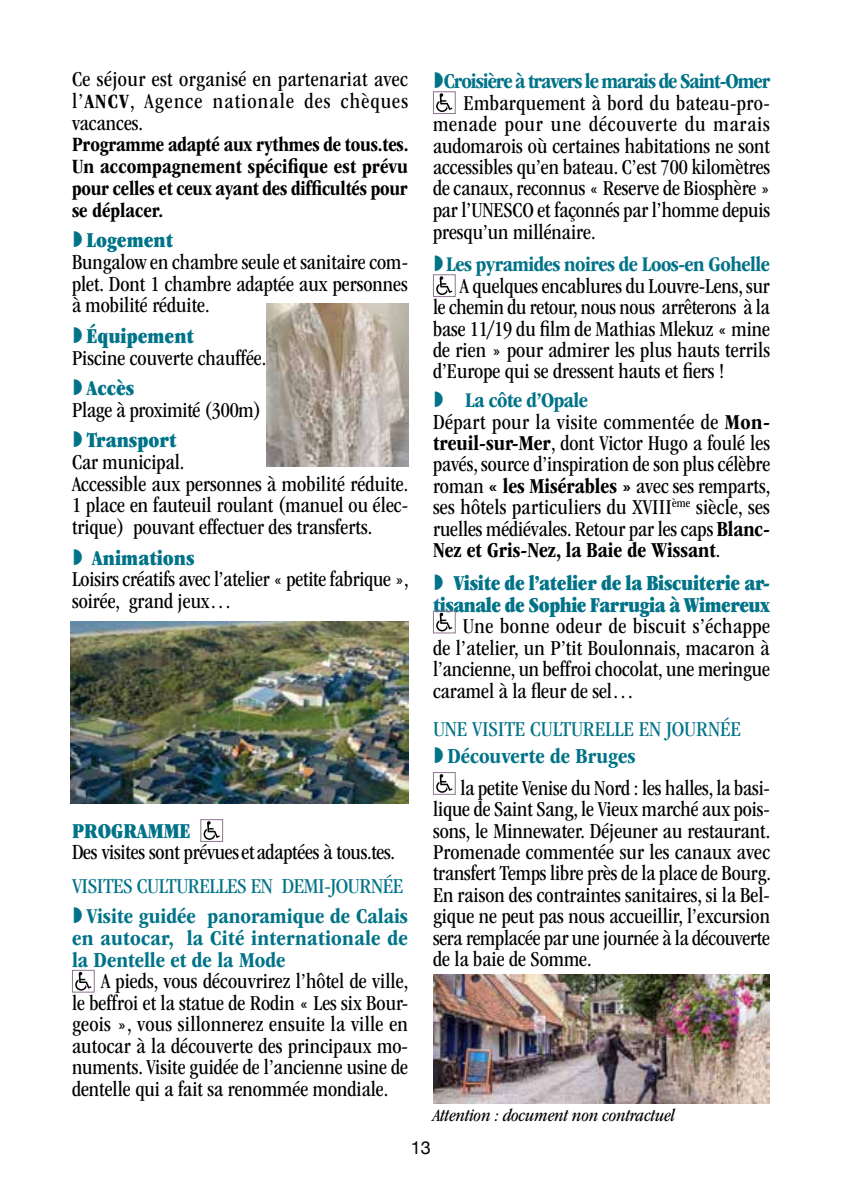
<style>
.page{position:relative;width:842px;height:1191px;background:#fff}
.page>*{position:absolute;margin:0;border:0;box-sizing:border-box;transform-origin:0 0}
.t1{font:condensed 22px/21.4px "ITC Garamond Std";color:#000;text-align:justify}
.t2{font:22px/21.8px "ITC Garamond Std Ult Cond";letter-spacing:-.015em;color:#007388;text-align:right}
.t3{font:700 condensed 22px/21.8px "ITC Garamond Std";color:#007388;text-align:justify}
.t4{font:condensed 22px "ITC Garamond Std";letter-spacing:-.02em;color:#007388}
.t5{font:700 condensed 22px "ITC Garamond Std";letter-spacing:-.045em;color:#007388}
.t6{font:700 condensed 21.6px "ITC Garamond Std";letter-spacing:-.02em;color:#007388}
.t7{font:700 condensed 21px/21.8px "ITC Garamond Std";letter-spacing:-.01em;color:#000;text-align:justify}
.t8{font:italic condensed 18px "ITC Garamond Std";color:#000}
.t9{font:18px "Helvetica Neue";color:#000}
.s1{font-weight:700;font-size:21px}
.s2{font-weight:700}
</style>
<div class="page">
<svg style="left:204px;top:821px;width:16px;height:19px"></svg>
<div style="left:200px;top:819px;width:23px;height:23px;border:1px solid #8e7591"></div>
<svg style="left:75px;top:972px;width:16px;height:18px"></svg>
<div style="left:72px;top:970px;width:23px;height:22px;border:1px solid #8e7591"></div>
<div style="left:433px;top:91px;width:23px;height:23px;border:1px solid #8e7591"></div>
<div style="left:433px;top:274px;width:23px;height:23px;border:1px solid #8e7591"></div>
<svg style="left:436px;top:612px;width:16px;height:19px"></svg>
<div style="left:433px;top:610px;width:23px;height:23px;border:1px solid #8e7591"></div>
<svg style="left:436px;top:774px;width:16px;height:18px"></svg>
<div style="left:433px;top:772px;width:23px;height:22px;border:1px solid #8e7591"></div>
<img style="left:266px;top:304px;width:143px;height:163px">
<img style="left:71px;top:621px;width:338px;height:182px">
<img style="left:433px;top:974px;width:337px;height:129px">
<svg style="left:435px;top:91px;width:17px;height:21px"></svg>
<svg style="left:435px;top:274px;width:21px;height:21px"></svg>
<p class="t1" style="left:72px;top:68px;width:338px">Ce séjour est organisé en partenariat avec l’<span class="s1">ANCV</span>, Agence nationale des chèques vacances.</p>
<p class="t7" style="left:72px;top:134px;width:338px">Programme adapté aux rythmes de tous.tes.<br>Un accompagnement spécifique est prévu pour celles et ceux ayant des difficultés pour se déplacer.</p>
<p class="t2" style="left:86px;top:229px;width:88px">Logement</p>
<p class="t1" style="left:72px;top:251px;width:338px">Bungalow en chambre seule et sanitaire com&shy;plet. Dont 1 chambre adaptée aux personnes à mobilité réduite.</p>
<p class="t2" style="left:86px;top:325px;width:109px">Équipement</p>
<p class="t1" style="left:72px;top:347px;width:196px">Piscine couverte chauffée.</p>
<p class="t2" style="left:86px;top:377px;width:50px">Accès</p>
<p class="t1" style="left:72px;top:399px;width:191px">Plage à proximité (300m)</p>
<p class="t2" style="left:86px;top:429px;width:92px">Transport</p>
<p class="t1" style="left:72px;top:451px;width:338px;text-align:left">Car municipal.<br>Accessible aux personnes à mobilité réduite.<br>1 place en fauteuil roulant (manuel ou élec&shy;trique) pouvant effectuer des transferts.</p>
<p class="t2" style="left:92px;top:547px;width:104px">Animations</p>
<p class="t1" style="left:72px;top:568px;width:338px">Loisirs créatifs avec l’atelier « petite fabrique », soirée, grand jeux…</p>
<p class="t2" style="left:72px;top:819px;width:120px">PROGRAMME</p>
<p class="t1" style="left:72px;top:842px;width:325px">Des visites sont prévuesetadaptées à tous.tes.</p>
<p class="t4" style="left:72px;top:873px;width:333px">VISITES CULTURELLES EN DEMI-JOURNÉE</p>
<p class="t3" style="left:72px;top:905px;width:338px;text-indent:14px">Visite guidée panoramique de Calais en autocar, la Cité internationale de la Dentelle et de la Mode</p>
<p class="t1" style="left:72px;top:970px;width:338px;text-indent:29px">A pieds, vous découvrirez l’hôtel de ville, le beffroi et la statue de Rodin « Les six Bour&shy;geois », vous sillonnerez ensuite la ville en autocar à la découverte des principaux mo&shy;numents. Visite guidée de l’ancienne usine de dentelle qui a fait sa renommée mondiale.</p>
<p class="t5" style="left:444px;top:69px;width:328px">Croisière à travers le marais de Saint-Omer</p>
<p class="t1" style="left:433px;top:92px;width:339px;text-indent:30px">Embarquement à bord du bateau-pro&shy;menade pour une découverte du marais audomarois où certaines habitations ne sont accessibles qu’en bateau. C’est 700 kilomètres de canaux, reconnus « Reserve de Biosphère » par l’UNESCO et façonnés par l’homme depuis presqu’un millénaire.</p>
<p class="t6" style="left:446px;top:252px;width:325px">Les pyramides noires de Loos-en Gohelle</p>
<p class="t1" style="left:433px;top:275px;width:339px;text-indent:27px">A quelques encablures du Louvre-Lens, sur le chemin du retour, nous nous arrêterons à la base 11/19 du film de Mathias Mlekuz « mine de rien » pour admirer les plus hauts terrils d’Europe qui se dressent hauts et fiers !</p>
<p class="t6" style="left:465px;top:388px;width:125px">La côte d’Opale</p>
<p class="t1" style="left:433px;top:411px;width:339px">Départ pour la visite commentée de <span class="s2">Mon&shy;treuil-sur-Mer</span>, dont Victor Hugo a foulé les pavés, source d’inspiration de son plus célèbre roman <span class="s2">« les Misérables »</span> avec ses remparts, ses hôtels particuliers du XVIII<sup>ème</sup> siècle, ses ruelles médiévales. Retour par les caps <span class="s2">Blanc-Nez et Gris-Nez, la Baie de Wissant</span>.</p>
<p class="t2" style="left:433px;top:572px;width:338px">Visite de l’atelier de la Biscuiterie ar&shy;tisanale de Sophie Farrugia à Wimereux</p>
<p class="t1" style="left:433px;top:616px;width:339px;text-indent:30px">Une bonne odeur de biscuit s’échappe de l’atelier, un P’tit Boulonnais, macaron à l’ancienne, un beffroi chocolat, une meringue caramel à la fleur de sel…</p>
<p class="t4" style="left:433px;top:717px;width:309px">UNE VISITE CULTURELLE EN JOURNÉE</p>
<p class="t3" style="left:447px;top:745px;width:190px">Découverte de Bruges</p>
<p class="t1" style="left:433px;top:777px;width:339px;text-indent:27px">la petite Venise du Nord : les halles, la basi&shy;lique de Saint Sang, le Vieux marché aux pois&shy;sons, le Minnewater. Déjeuner au restaurant.<br>Promenade commentée sur les canaux avec transfert Temps libre près de la place de Bourg.<br>En raison des contraintes sanitaires, si la Bel&shy;gique ne peut pas nous accueillir, l’excursion sera remplacée par une journée à la découverte de la baie de Somme.</p>
<p class="t8" style="left:433px;top:1105px;width:244px">Attention : document non contractuel</p>
<p class="t9" style="left:411px;top:1134px;width:22px">13</p>
</div>
